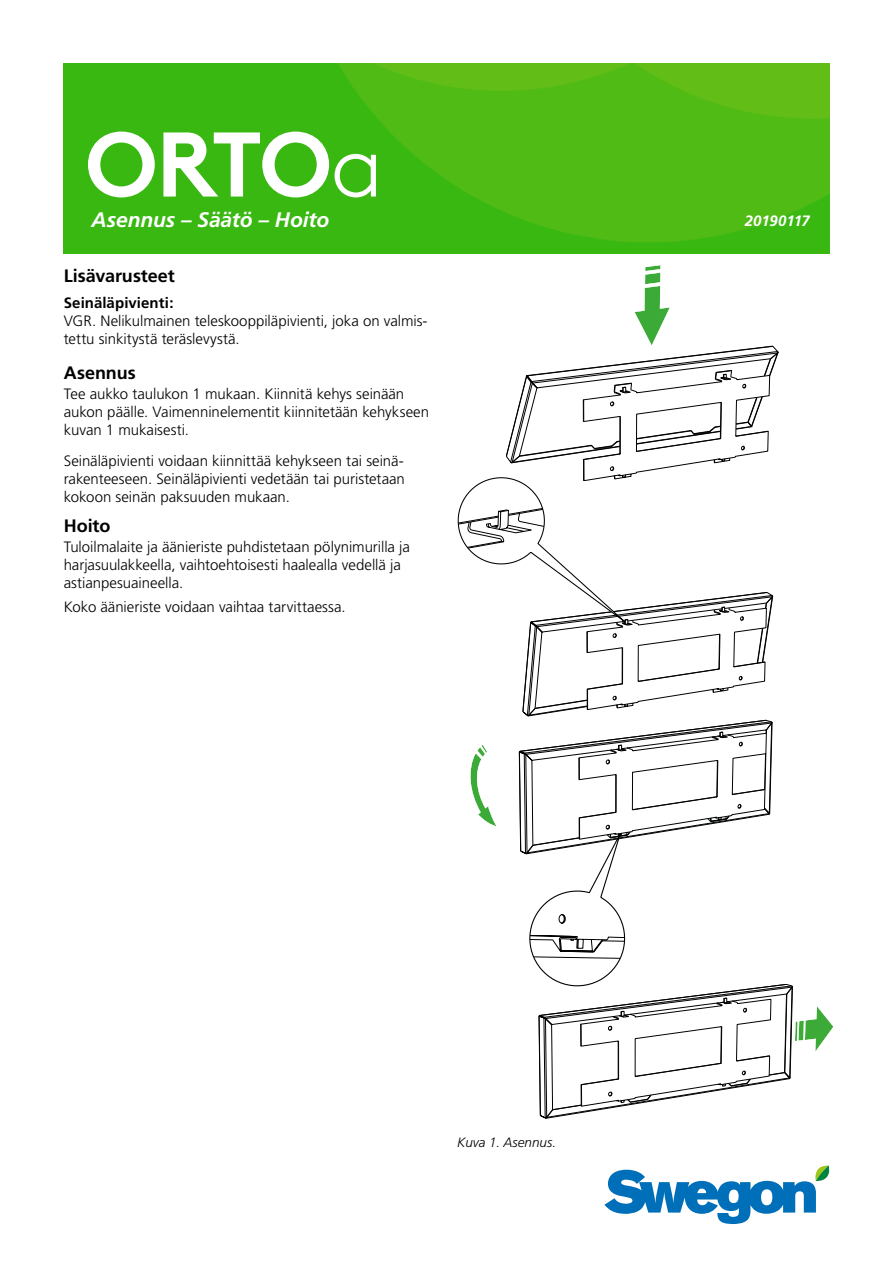
<style>
.page{position:relative;width:893px;height:1263px;background:#fff}
.page>*{position:absolute;margin:0;border:0;box-sizing:border-box;transform-origin:0 0}
.t1{font:700 91.5px "Swegon Brown";color:#fff}
.t2{font:italic 700 21px "Frutiger";letter-spacing:-.005em;color:#fff}
.t3{font:700 18px "Frutiger";color:#000}
.t4{font:300 15px/18px "Frutiger";letter-spacing:-.005em;color:#000}
.t5{font:700 15px "Frutiger";letter-spacing:.005em;color:#000}
.t6{font:italic 700 15px "Frutiger";letter-spacing:-.01em;color:#fff}
.t7{font:italic 300 13.5px "Frutiger";color:#000}
.s1{font-weight:300}
</style>
<div class="page">
<svg style="left:604px;top:1165px;width:226px;height:59px"></svg>
<img style="left:64px;top:64px;width:765px;height:189px">
<svg style="left:458px;top:265px;width:376px;height:853px"></svg>
<h1 class="t1" style="left:85px;top:90px;width:300px">ORTO<span class="s1">a</span></h1>
<h2 class="t2" style="left:92px;top:207px;width:239px">Asennus – Säätö – Hoito</h2>
<p class="t6" style="left:745px;top:212px;width:67px">20190117</p>
<p class="t3" style="left:64px;top:265px;width:113px">Lisävarusteet</p>
<p class="t5" style="left:64px;top:294px;width:112px">Seinäläpivienti:</p>
<p class="t4" style="left:64px;top:312px;width:365px">VGR. Nelikulmainen teleskooppiläpivienti, joka on valmis&shy;tettu sinkitystä teräslevystä.</p>
<p class="t3" style="left:64px;top:362px;width:74px">Asennus</p>
<p class="t4" style="left:64px;top:385px;width:367px">Tee aukko taulukon 1 mukaan. Kiinnitä kehys seinään aukon päälle. Vaimenninelementit kiinnitetään kehykseen kuvan 1 mukaisesti.</p>
<p class="t4" style="left:64px;top:452px;width:343px;text-align:justify">Seinäläpivienti voidaan kiinnittää kehykseen tai seinä&shy;rakenteeseen. Seinäläpivienti vedetään tai puristetaan kokoon seinän paksuuden mukaan.</p>
<p class="t3" style="left:64px;top:515px;width:48px">Hoito</p>
<p class="t4" style="left:64px;top:538px;width:348px">Tuloilmalaite ja äänieriste puhdistetaan pölynimurilla ja harjasuulakkeella, vaihtoehtoisesti haalealla vedellä ja astianpesuaineella.</p>
<p class="t4" style="left:64px;top:598px;width:283px">Koko äänieriste voidaan vaihtaa tarvittaessa.</p>
<p class="t7" style="left:457px;top:1134px;width:101px">Kuva 1. Asennus.</p>
</div>
